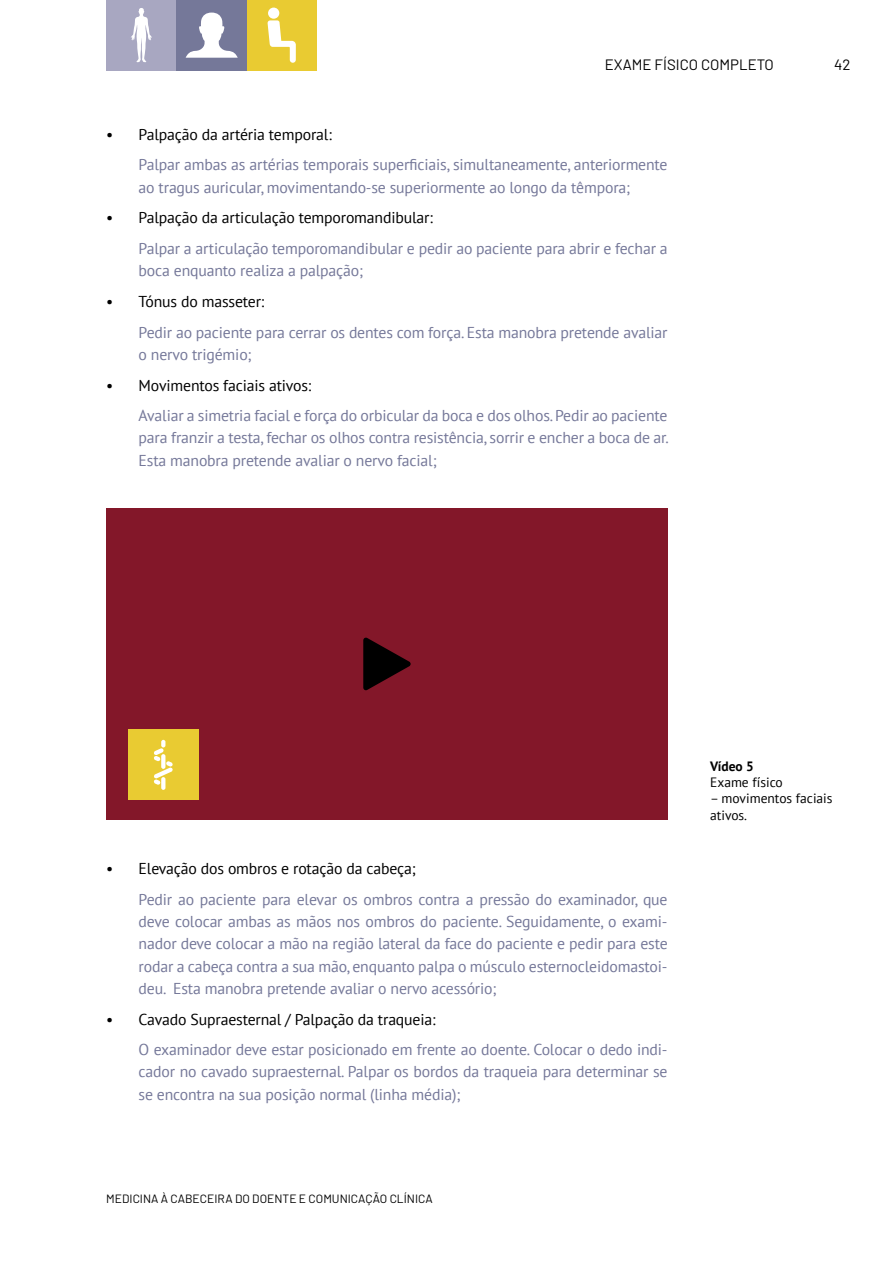
<style>
.page{position:relative;width:893px;height:1263px;background:#fff}
.page>*{position:absolute;margin:0;border:0;box-sizing:border-box;transform-origin:0 0}
.t1{font:15.75px/22.2px "PT Sans";letter-spacing:-.01em;color:#757899}
.t2{font:15.75px "PT Sans";letter-spacing:-.01em;color:#000}
.t3{font:15px "Barlow";color:#000}
.t4{font:13.5px/16.2px "PT Sans";color:#000}
.t5{font:700 13.5px "PT Sans";color:#000}
.t6{font:12px "Barlow";color:#000}
</style>
<div class="page">
<div style="left:106px;top:0;width:70px;height:70px;background:#a8a7c1"></div>
<svg style="left:131px;top:8px;width:21px;height:54px"></svg>
<div style="left:247px;top:0;width:70px;height:70px;background:#e9cb32"></div>
<div style="left:268px;top:7px;width:11px;height:12px;background:#fff;border-radius:50%"></div>
<svg style="left:268px;top:20px;width:28px;height:43px"></svg>
<div style="left:176px;top:0;width:71px;height:70px;background:#757899"></div>
<svg style="left:186px;top:13px;width:52px;height:45px"></svg>
<div style="left:106px;top:508px;width:562px;height:312px;background:#831729"></div>
<div style="left:128px;top:730px;width:70px;height:70px;background:#e9cb32"></div>
<svg style="left:154px;top:740px;width:19px;height:50px"></svg>
<svg style="left:363px;top:637px;width:48px;height:53px"></svg>
<p class="t2" style="left:106px;top:124px;width:9px">•</p>
<p class="t2" style="left:106px;top:208px;width:9px">•</p>
<p class="t2" style="left:106px;top:291px;width:9px">•</p>
<p class="t2" style="left:106px;top:375px;width:9px">•</p>
<p class="t3" style="left:605px;top:54px;width:171px">EXAME FÍSICO COMPLETO</p>
<p class="t3" style="left:834px;top:54px;width:18px">42</p>
<p class="t2" style="left:139px;top:124px;width:195px">Palpação da artéria temporal:</p>
<p class="t1" style="left:139px;top:153px;width:530px">Palpar ambas as artérias temporais superficiais, simultaneamente, anteriormente ao tragus auricular, movimentando-se superiormente ao longo da têmpora;</p>
<p class="t2" style="left:139px;top:208px;width:296px">Palpação da articulação temporomandibular:</p>
<p class="t1" style="left:139px;top:237px;width:530px">Palpar a articulação temporomandibular e pedir ao paciente para abrir e fechar a boca enquanto realiza a palpação;</p>
<p class="t2" style="left:139px;top:291px;width:127px">Tónus do masseter:</p>
<p class="t1" style="left:139px;top:321px;width:530px">Pedir ao paciente para cerrar os dentes com força. Esta manobra pretende avaliar o nervo trigémio;</p>
<p class="t2" style="left:139px;top:375px;width:174px">Movimentos faciais ativos:</p>
<p class="t1" style="left:139px;top:404px;width:532px;text-align:justify">Avaliar a simetria facial e força do orbicular da boca e dos olhos. Pedir ao paciente para franzir a testa, fechar os olhos contra resistência, sorrir e encher a boca de ar.<br>Esta manobra pretende avaliar o nervo facial;</p>
<p class="t2" style="left:106px;top:859px;width:9px">•</p>
<p class="t2" style="left:106px;top:1009px;width:9px">•</p>
<p class="t2" style="left:139px;top:859px;width:279px">Elevação dos ombros e rotação da cabeça;</p>
<p class="t1" style="left:139px;top:888px;width:531px;text-align:justify">Pedir ao paciente para elevar os ombros contra a pressão do examinador, que deve colocar ambas as mãos nos ombros do paciente. Seguidamente, o exami&shy;nador deve colocar a mão na região lateral da face do paciente e pedir para este rodar a cabeça contra a sua mão, enquanto palpa o músculo esternocleidomastoi&shy;deu. Esta manobra pretende avaliar o nervo acessório;</p>
<p class="t2" style="left:139px;top:1009px;width:298px">Cavado Supraesternal / Palpação da traqueia:</p>
<p class="t1" style="left:139px;top:1038px;width:530px;text-align:justify">O examinador deve estar posicionado em frente ao doente. Colocar o dedo indi&shy;cador no cavado supraesternal. Palpar os bordos da traqueia para determinar se se encontra na sua posição normal (linha média);</p>
<p class="t5" style="left:710px;top:757px;width:45px">Vídeo 5</p>
<p class="t4" style="left:710px;top:774px;width:74px">Exame físico</p>
<p class="t4" style="left:710px;top:790px;width:124px">– movimentos faciais ativos.</p>
<p class="t6" style="left:106px;top:1190px;width:328px">MEDICINA À CABECEIRA DO DOENTE E COMUNICAÇÃO CLÍNICA</p>
</div>
